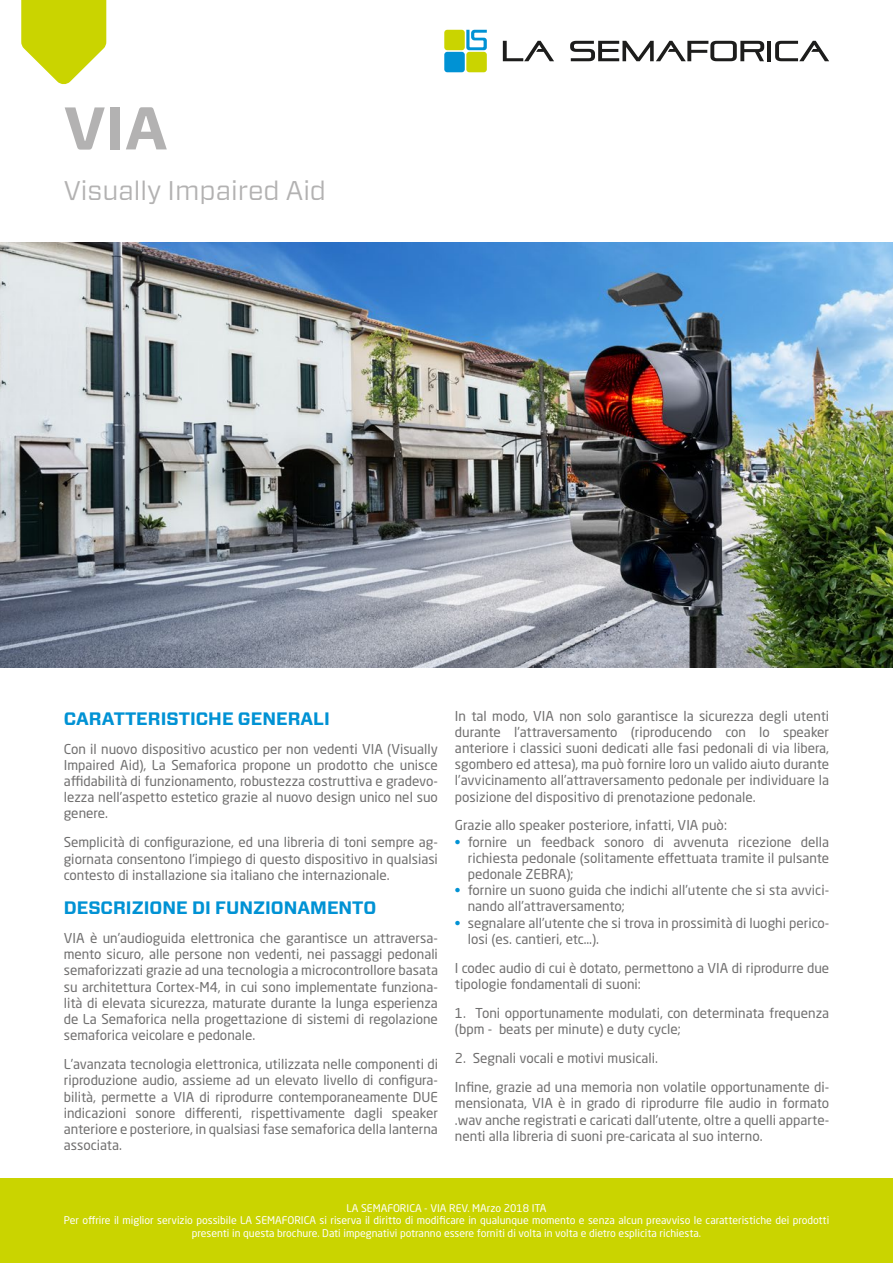
<style>
.page{position:relative;width:893px;height:1263px;background:#fff}
.page>*{position:absolute;margin:0;border:0;box-sizing:border-box;transform-origin:0 0}
.t1{font:700 60px "Vitesse Sans";color:#b3b2b2}
.t2{font:27px "Vitesse Sans";color:#b3b2b2}
.t3{font:700 18px "Vitesse Sans";color:#0092d4}
.t4{font:13.5px/16.2px "Neo Sans Std";color:#706f6f;text-align:justify}
.t5{font:10.5px/12.6px "Neo Sans Std";color:#fff;text-align:center}
.s1{font-weight:500;color:#0092d4}
</style>
<div class="page">
<div style="left:0;top:1178px;width:893px;height:85px;background:#cad400"></div>
<svg style="left:21px;top:0;width:85px;height:85px"></svg>
<div style="left:444px;top:30px;width:21px;height:20px;background:#cad400;border-radius:3px"></div>
<div style="left:444px;top:52px;width:21px;height:20px;background:#0092d4;border-radius:3px"></div>
<div style="left:466px;top:52px;width:21px;height:20px;background:#cad400;border-radius:3px"></div>
<svg style="left:466px;top:30px;width:21px;height:20px"></svg>
<hr style="left:767px;top:41px;width:4px;height:20px;background:#1d1d1c">
<svg style="left:503px;top:41px;width:51px;height:20px"></svg>
<svg style="left:570px;top:41px;width:194px;height:20px"></svg>
<svg style="left:775px;top:41px;width:54px;height:20px"></svg>
<img style="left:0;top:242px;width:893px;height:426px">
<h1 class="t1" style="left:64px;top:88px;width:105px">VIA</h1>
<h2 class="t2" style="left:64px;top:172px;width:264px">Visually Impaired Aid</h2>
<h3 class="t3" style="left:64px;top:706px;width:268px">CARATTERISTICHE GENERALI</h3>
<p class="t4" style="left:64px;top:740px;width:376px">Con il nuovo dispositivo acustico per non vedenti VIA (Visually Impaired Aid), La Semaforica propone un prodotto che unisce affidabilità di funzionamento, robustezza costruttiva e gradevo&shy;lezza nell’aspetto estetico grazie al nuovo design unico nel suo genere.</p>
<p class="t4" style="left:64px;top:834px;width:376px">Semplicità di configurazione, ed una libreria di toni sempre ag&shy;giornata consentono l’impiego di questo dispositivo in qualsiasi contesto di installazione sia italiano che internazionale.</p>
<h3 class="t3" style="left:64px;top:896px;width:314px">DESCRIZIONE DI FUNZIONAMENTO</h3>
<p class="t4" style="left:64px;top:930px;width:376px">VIA è un’audioguida elettronica che garantisce un attraversa&shy;mento sicuro, alle persone non vedenti, nei passaggi pedonali semaforizzati grazie ad una tecnologia a microcontrollore basata su architettura Cortex-M4, in cui sono implementate funziona&shy;lità di elevata sicurezza, maturate durante la lunga esperienza de La Semaforica nella progettazione di sistemi di regolazione semaforica veicolare e pedonale.</p>
<p class="t4" style="left:64px;top:1056px;width:376px">L’avanzata tecnologia elettronica, utilizzata nelle componenti di riproduzione audio, assieme ad un elevato livello di configura&shy;bilità, permette a VIA di riprodurre contemporaneamente DUE indicazioni sonore differenti, rispettivamente dagli speaker anteriore e posteriore, in qualsiasi fase semaforica della lanterna associata.</p>
<p class="t4" style="left:455px;top:707px;width:376px">In tal modo, VIA non solo garantisce la sicurezza degli utenti durante l’attraversamento (riproducendo con lo speaker anteriore i classici suoni dedicati alle fasi pedonali di via libera, sgombero ed attesa), ma può fornire loro un valido aiuto durante l’avvicinamento all’attraversamento pedonale per individuare la posizione del dispositivo di prenotazione pedonale.</p>
<p class="t4" style="left:455px;top:817px;width:273px">Grazie allo speaker posteriore, infatti, VIA può:</p>
<p class="t4" style="left:468px;top:833px;width:363px;text-indent:-13px"><span class="s1">•</span> fornire un feedback sonoro di avvenuta ricezione della richiesta pedonale (solitamente effettuata tramite il pulsante pedonale ZEBRA);</p>
<p class="t4" style="left:468px;top:882px;width:363px;text-indent:-13px"><span class="s1">•</span> fornire un suono guida che indichi all’utente che si sta avvici&shy;nando all’attraversamento;</p>
<p class="t4" style="left:468px;top:914px;width:363px;text-indent:-13px"><span class="s1">•</span> segnalare all’utente che si trova in prossimità di luoghi perico&shy;losi (es. cantieri, etc…).</p>
<p class="t4" style="left:455px;top:959px;width:376px">I codec audio di cui è dotato, permettono a VIA di riprodurre due tipologie fondamentali di suoni:</p>
<p class="t4" style="left:455px;top:1005px;width:376px">1. Toni opportunamente modulati, con determinata frequenza (bpm - beats per minute) e duty cycle;</p>
<p class="t4" style="left:455px;top:1043px;width:376px;line-height:29px">2. Segnali vocali e motivi musicali.<br>Infine, grazie ad una memoria non volatile opportunamente di-</p>
<p class="t4" style="left:455px;top:1095px;width:376px">mensionata, VIA è in grado di riprodurre file audio in formato .wav anche registrati e caricati dall’utente, oltre a quelli apparte&shy;nenti alla libreria di suoni pre-caricata al suo interno.</p>
<p class="t5" style="left:64px;top:1201px;width:767px">LA SEMAFORICA - VIA REV. MArzo 2018 ITA<br>Per offrire il miglior servizio possibile LA SEMAFORICA si riserva il diritto di modificare in qualunque momento e senza alcun preavviso le caratteristiche dei prodotti presenti in questa brochure. Dati impegnativi potranno essere forniti di volta in volta e dietro esplicita richiesta.</p>
</div>
